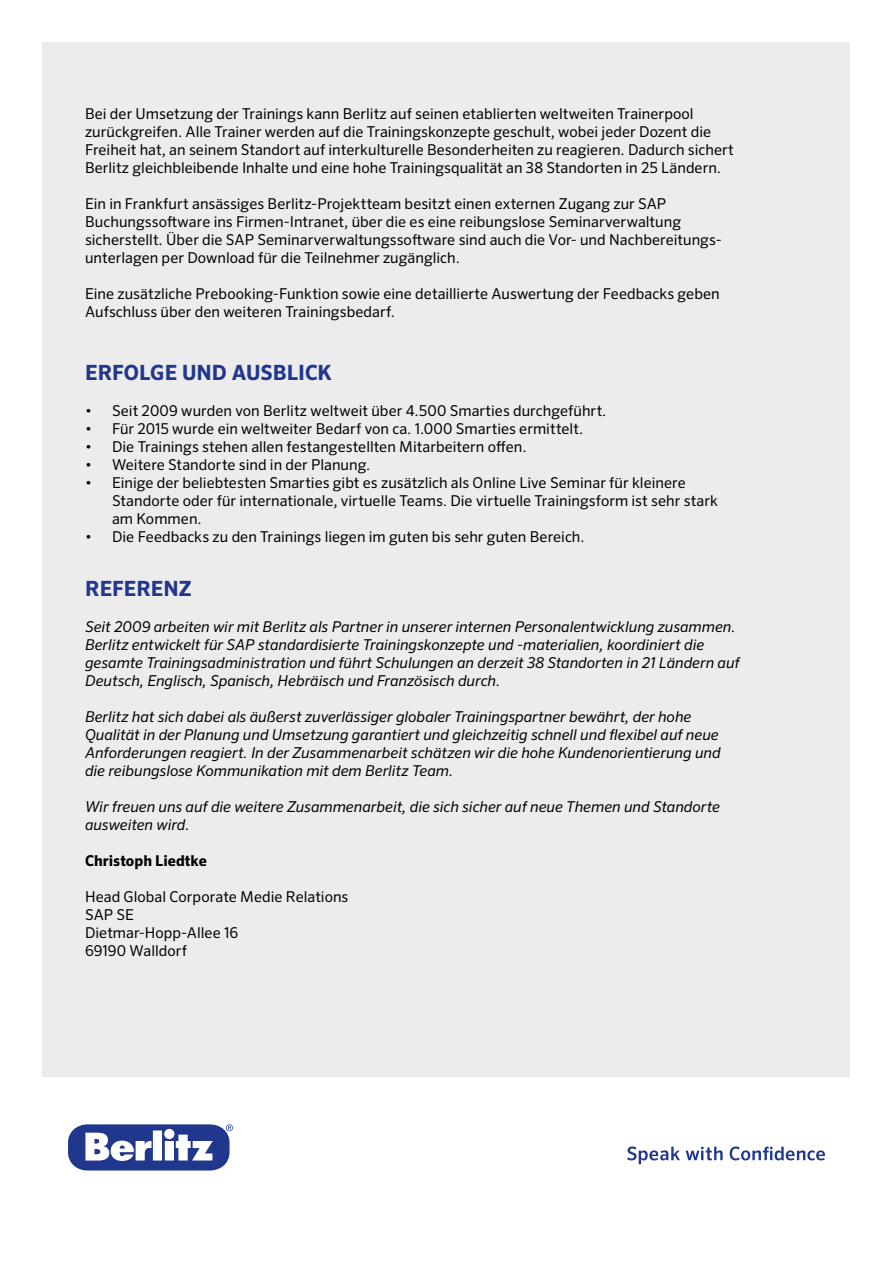
<style>
.page{position:relative;width:893px;height:1263px;background:#fff}
.page>*{position:absolute;margin:0;border:0;box-sizing:border-box;transform-origin:0 0}
.t1{font:700 21px "Sero Pro";color:#21378d}
.t2{font:15px/18px "Sero Pro";color:#000}
.t3{font:italic 15px/18px "Sero Pro";color:#000}
.t4{font:700 15px "Sero Pro";color:#000}
</style>
<div class="page">
<svg style="left:627px;top:1146px;width:53px;height:18px"></svg>
<svg style="left:686px;top:1147px;width:37px;height:13px"></svg>
<svg style="left:730px;top:1146px;width:95px;height:14px"></svg>
<svg style="left:226px;top:1124px;width:7px;height:7px"></svg>
<div style="left:68px;top:1124px;width:162px;height:46px;background:#21378d;border-radius:19px"></div>
<svg style="left:85px;top:1129px;width:128px;height:32px"></svg>
<div style="left:43px;top:43px;width:807px;height:1034px;background:#ececed"></div>
<p class="t2" style="left:85px;top:104px;width:650px">Bei der Umsetzung der Trainings kann Berlitz auf seinen etablierten weltweiten Trainerpool zurückgreifen. Alle Trainer werden auf die Trainingskonzepte geschult, wobei jeder Dozent die Freiheit hat, an seinem Standort auf interkulturelle Besonderheiten zu reagieren. Dadurch sichert Berlitz gleichbleibende Inhalte und eine hohe Trainingsqualität an 38 Standorten in 25 Ländern.</p>
<p class="t2" style="left:85px;top:194px;width:638px">Ein in Frankfurt ansässiges Berlitz-Projektteam besitzt einen externen Zugang zur SAP Buchungssoftware ins Firmen-Intranet, über die es eine reibungslose Seminarverwaltung sicherstellt. Über die SAP Seminarverwaltungssoftware sind auch die Vor- und Nachbereitungs&shy;unterlagen per Download für die Teilnehmer zugänglich.</p>
<p class="t2" style="left:85px;top:284px;width:636px">Eine zusätzliche Prebooking-Funktion sowie eine detaillierte Auswertung der Feedbacks geben<br>Aufschluss über den weiteren Trainingsbedarf.</p>
<h1 class="t1" style="left:85px;top:360px;width:248px">ERFOLGE UND AUSBLICK</h1>
<p class="t2" style="left:85px;top:401px;width:523px">• Seit 2009 wurden von Berlitz weltweit über 4.500 Smarties durchgeführt.</p>
<p class="t2" style="left:85px;top:419px;width:500px">• Für 2015 wurde ein weltweiter Bedarf von ca. 1.000 Smarties ermittelt.</p>
<p class="t2" style="left:85px;top:437px;width:443px">• Die Trainings stehen allen festangestellten Mitarbeitern offen.</p>
<p class="t2" style="left:85px;top:455px;width:287px">• Weitere Standorte sind in der Planung.</p>
<p class="t2" style="left:112px;top:473px;width:607px;text-indent:-27px">• Einige der beliebtesten Smarties gibt es zusätzlich als Online Live Seminar für kleinere<br>Standorte oder für internationale, virtuelle Teams. Die virtuelle Trainingsform ist sehr stark am Kommen.</p>
<p class="t2" style="left:85px;top:527px;width:501px">• Die Feedbacks zu den Trainings liegen im guten bis sehr guten Bereich.</p>
<h1 class="t1" style="left:85px;top:576px;width:108px">REFERENZ</h1>
<p class="t3" style="left:85px;top:617px;width:656px">Seit 2009 arbeiten wir mit Berlitz als Partner in unserer internen Personalentwicklung zusammen.<br>Berlitz entwickelt für SAP standardisierte Trainingskonzepte und -materialien, koordiniert die gesamte Trainingsadministration und führt Schulungen an derzeit 38 Standorten in 21 Ländern auf Deutsch, Englisch, Spanisch, Hebräisch und Französisch durch.</p>
<p class="t3" style="left:85px;top:707px;width:637px">Berlitz hat sich dabei als äußerst zuverlässiger globaler Trainingspartner bewährt, der hohe Qualität in der Planung und Umsetzung garantiert und gleichzeitig schnell und flexibel auf neue Anforderungen reagiert. In der Zusammenarbeit schätzen wir die hohe Kundenorientierung und die reibungslose Kommunikation mit dem Berlitz Team.</p>
<p class="t3" style="left:85px;top:797px;width:637px">Wir freuen uns auf die weitere Zusammenarbeit, die sich sicher auf neue Themen und Standorte ausweiten wird.</p>
<p class="t4" style="left:85px;top:851px;width:123px">Christoph Liedtke</p>
<p class="t2" style="left:85px;top:887px;width:265px">Head Global Corporate Medie Relations<br>SAP SE<br>Dietmar-Hopp-Allee 16<br>69190 Walldorf</p>
</div>
